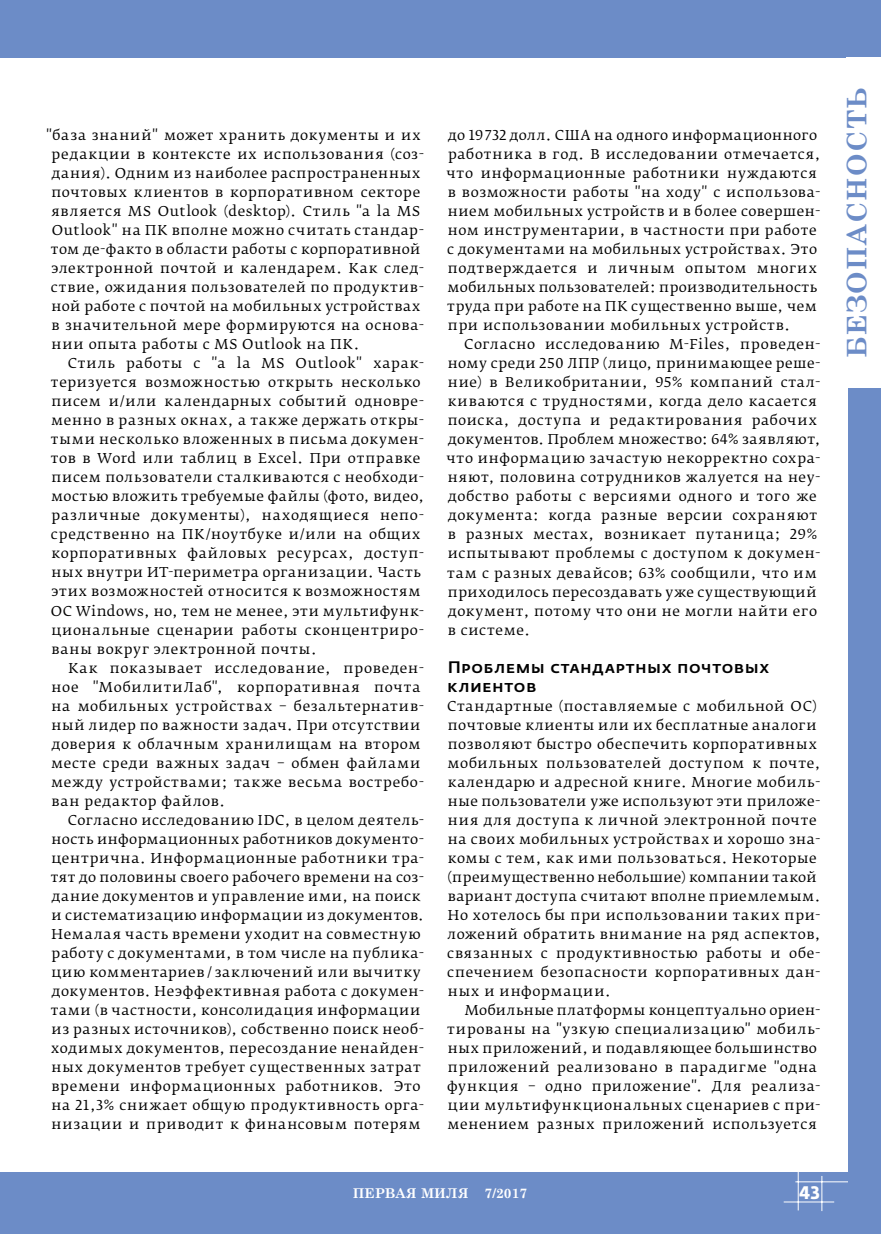
<style>
.page{position:relative;width:881px;height:1234px;background:#fff}
.page>*{position:absolute;margin:0;border:0;box-sizing:border-box;transform-origin:0 0}
.t1{font:700 27px "Century Schoolbook";letter-spacing:.05em;color:#6c8cc7}
.t2{font:700 18px "Fedra Sans Pro";color:#fff}
.t3{font:500 16.5px/19px "Fedra Sans Pro";letter-spacing:.03em;color:#000}
.t4{font:13.5px/19px "Fedra Serif B Pro";letter-spacing:.05em;color:#000}
.t5{font:700 13.5px "Century Schoolbook";color:#fff}
</style>
<div class="page">
<div style="left:0;top:0;width:880px;height:57px;background:#6c8cc7"></div>
<div style="left:0;top:1172px;width:880px;height:61px;background:#6c8cc7"></div>
<hr style="left:783px;top:1201px;width:50px;height:1px;background:#fff">
<hr style="left:797px;top:1171px;width:1px;height:39px;background:#fff">
<hr style="left:821px;top:1175px;width:1px;height:35px;background:#fff">
<hr style="left:795px;top:1181px;width:85px;height:1px;background:#fff">
<div style="left:847px;top:0;width:33px;height:1233px;background:#6c8cc7"></div>
<div style="left:846px;top:57px;width:34px;height:330px;background:#fff"></div>
<p class="t4" style="left:51px;top:125px;width:374px;text-indent:-5px">"база знаний" может хранить документы и их редакции в контексте их использования (соз&shy;дания). Одним из наиболее распространенных почтовых клиентов в корпоративном секторе является MS Outlook (desktop). Стиль "a la MS Outlook" на ПК вполне можно считать стандар&shy;том де-факто в области работы с корпоративной электронной почтой и календарем. Как след&shy;ствие, ожидания пользователей по продуктив&shy;ной работе с почтой на мобильных устройствах в значительной мере формируются на основа&shy;нии опыта работы с MS Outlook на ПК.</p>
<p class="t4" style="left:51px;top:354px;width:375px;text-indent:17px">Стиль работы с "a la MS Outlook" харак&shy;теризуется возможностью открыть несколько писем и/или календарных событий одновре&shy;менно в разных окнах, а также держать откры&shy;тыми несколько вложенных в письма докумен&shy;тов в Word или таблиц в Excel. При отправке писем пользователи сталкиваются с необходи&shy;мостью вложить требуемые файлы (фото, видео, различные документы), находящиеся непо&shy;средственно на ПК/ноутбуке и/или на общих корпоративных файловых ресурсах, доступ&shy;ных внутри ИТ-периметра организации. Часть этих возможностей относится к возможностям ОС Windows, но, тем не менее, эти мультифунк&shy;циональные сценарии работы сконцентриро&shy;ваны вокруг электронной почты.</p>
<p class="t4" style="left:51px;top:658px;width:374px;text-indent:17px">Как показывает исследование, проведен&shy;ное "МобилитиЛаб", корпоративная почта на мобильных устройствах – безальтернатив&shy;ный лидер по важности задач. При отсутствии доверия к облачным хранилищам на втором месте среди важных задач – обмен файлами между устройствами; также весьма востребо&shy;ван редактор файлов.</p>
<p class="t4" style="left:51px;top:810px;width:374px;text-indent:17px">Согласно исследованию IDC, в целом деятель&shy;ность информационных работников документо&shy;центрична. Информационные работники тра&shy;тят до половины своего рабочего времени на соз&shy;дание документов и управление ими, на поиск и систематизацию информации из документов.<br>Немалая часть времени уходит на совместную работу с документами, в том числе на публика&shy;цию комментариев / заключений или вычитку документов. Неэффективная работа с докумен&shy;тами (в частности, консолидация информации из разных источников), собственно поиск необ&shy;ходимых документов, пересоздание ненайден&shy;ных документов требует существенных затрат времени информационных работников. Это на 21,3% снижает общую продуктивность орга&shy;низации и приводит к финансовым потерям</p>
<p class="t4" style="left:446px;top:125px;width:375px">до 19 732 долл. США на одного информационного работника в год. В исследовании отмечается, что информационные работники нуждаются в возможности работы "на ходу" с использова&shy;нием мобильных устройств и в более совершен&shy;ном инструментарии, в частности при работе с документами на мобильных устройствах. Это подтверждается и личным опытом многих мобильных пользователей: производительность труда при работе на ПК существенно выше, чем при использовании мобильных устройств.</p>
<p class="t4" style="left:446px;top:335px;width:375px;text-indent:18px">Согласно исследованию M-Files, проведен&shy;ному среди 250 ЛПР (лицо, принимающее реше&shy;ние) в Великобритании, 95% компаний стал&shy;киваются с трудностями, когда дело касается поиска, доступа и редактирования рабочих документов. Проблем множество: 64% заявляют, что информацию зачастую некорректно сохра&shy;няют, половина сотрудников жалуется на неу&shy;добство работы с версиями одного и того же документа: когда разные версии сохраняют в разных местах, возникает путаница; 29% испытывают проблемы с доступом к докумен&shy;там с разных девайсов; 63% сообщили, что им приходилось пересоздавать уже существующий документ, потому что они не могли найти его в системе.</p>
<p class="t3" style="left:447px;top:657px;width:323px">Проблемы стандартных почтовых клиентов</p>
<p class="t4" style="left:447px;top:696px;width:375px">Стандартные (поставляемые с мобильной ОС) почтовые клиенты или их бесплатные аналоги позволяют быстро обеспечить корпоративных мобильных пользователей доступом к почте, календарю и адресной книге. Многие мобиль&shy;ные пользователи уже используют эти приложе&shy;ния для доступа к личной электронной почте на своих мобильных устройствах и хорошо зна&shy;комы с тем, как ими пользоваться. Некоторые (преимущественно небольшие) компании такой вариант доступа считают вполне приемлемым.<br>Но хотелось бы при использовании таких при&shy;ложений обратить внимание на ряд аспектов, связанных с продуктивностью работы и обе&shy;спечением безопасности корпоративных дан&shy;ных и информации.</p>
<p class="t4" style="left:447px;top:1000px;width:374px;text-indent:17px">Мобильные платформы концептуально ориен&shy;тированы на "узкую специализацию" мобиль&shy;ных приложений, и подавляющее большинство приложений реализовано в парадигме "одна функция – одно приложение". Для реализа&shy;ции мультифункциональных сценариев с при&shy;менением разных приложений используется</p>
<p class="t5" style="left:352px;top:1181px;width:176px">ПЕРВАЯ МИЛЯ 7/2017</p>
<h2 class="t2" style="left:799px;top:1180px;width:22px">43</h2>
<h1 class="t1" style="left:835px;top:358px;width:272px;rotate:-90deg">Безопасность</h1>
</div>
